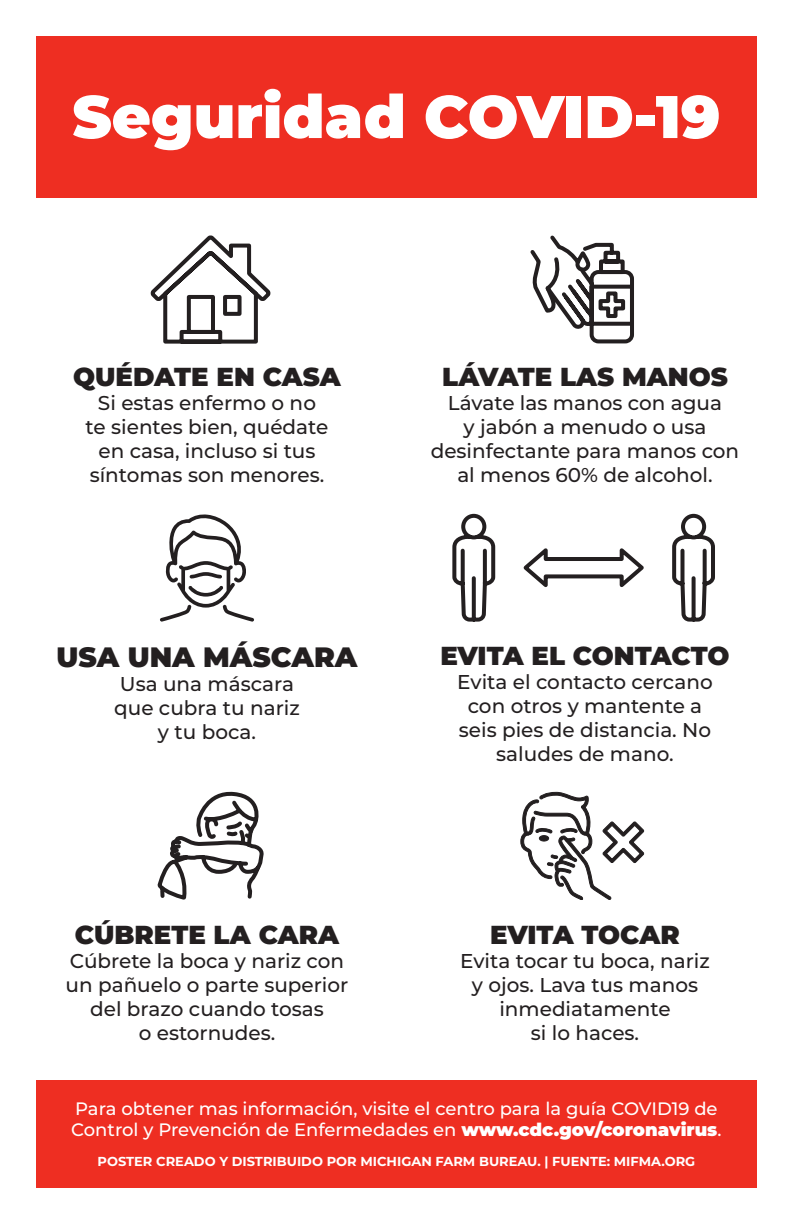
<style>
.page{position:relative;width:792px;height:1224px;background:#fff}
.page>*{position:absolute;margin:0;border:0;box-sizing:border-box;transform-origin:0 0}
.t1{font:900 60px "Montserrat";color:#fff}
.t2{font:900 28px "Montserrat";color:#231f20}
.t3{font:900 26px "Montserrat";color:#231f20}
.t4{font:500 20px/24px "Montserrat";color:#231f20;text-align:center}
.t5{font:500 18px "Montserrat";color:#fff}
.t6{font:700 13px "Montserrat";color:#fff}
.s1{font-weight:900}
</style>
<div class="page">
<div style="left:36px;top:36px;width:721px;height:162px;background:#ee2e22"></div>
<svg style="left:530px;top:235px;width:104px;height:109px"></svg>
<svg style="left:150px;top:235px;width:121px;height:109px"></svg>
<svg style="left:157px;top:791px;width:106px;height:109px"></svg>
<svg style="left:452px;top:513px;width:44px;height:109px"></svg>
<svg style="left:523px;top:548px;width:121px;height:39px"></svg>
<svg style="left:672px;top:513px;width:43px;height:109px"></svg>
<svg style="left:520px;top:791px;width:125px;height:109px"></svg>
<div style="left:36px;top:1080px;width:721px;height:108px;background:#ee2e22"></div>
<svg style="left:160px;top:514px;width:94px;height:108px"></svg>
<p class="t1" style="left:72px;top:72px;width:650px">Seguridad COVID-19</p>
<p class="t3" style="left:73px;top:358px;width:269px">QUÉDATE EN CASA</p>
<p class="t4" style="left:98px;top:391px;width:220px">Si estas enfermo o no</p>
<p class="t4" style="left:86px;top:415px;width:244px">te sientes bien, quédate</p>
<p class="t4" style="left:98px;top:439px;width:219px">en casa, incluso si tus</p>
<p class="t4" style="left:90px;top:463px;width:236px">síntomas son menores.</p>
<p class="t2" style="left:57px;top:636px;width:302px">USA UNA MÁSCARA</p>
<p class="t4" style="left:120px;top:671px;width:176px">Usa una máscara</p>
<p class="t4" style="left:114px;top:695px;width:187px">que cubra tu nariz</p>
<p class="t4" style="left:158px;top:719px;width:100px">y tu boca.</p>
<p class="t3" style="left:75px;top:915px;width:266px">CÚBRETE LA CARA</p>
<p class="t4" style="left:70px;top:948px;width:276px">Cúbrete la boca y nariz con</p>
<p class="t4" style="left:66px;top:972px;width:284px">un pañuelo o parte superior</p>
<p class="t4" style="left:90px;top:996px;width:235px">del brazo cuando tosas</p>
<p class="t4" style="left:139px;top:1020px;width:138px">o estornudes.</p>
<p class="t3" style="left:442px;top:358px;width:287px">LÁVATE LAS MANOS</p>
<p class="t4" style="left:431px;top:391px;width:310px">Lávate las manos con agua<br>y jabón a menudo o usa desinfectante para manos con</p>
<p class="t4" style="left:457px;top:463px;width:257px">al menos 60% de alcohol.</p>
<p class="t3" style="left:440px;top:636px;width:291px">EVITA EL CONTACTO</p>
<p class="t4" style="left:457px;top:669px;width:257px">Evita el contacto cercano</p>
<p class="t4" style="left:468px;top:693px;width:236px">con otros y mantente a</p>
<p class="t4" style="left:459px;top:717px;width:254px">seis pies de distancia. No</p>
<p class="t4" style="left:496px;top:741px;width:179px">saludes de mano.</p>
<p class="t3" style="left:490px;top:915px;width:191px">EVITA TOCAR</p>
<p class="t4" style="left:460px;top:948px;width:251px">Evita tocar tu boca, nariz</p>
<p class="t4" style="left:472px;top:972px;width:228px">y ojos. Lava tus manos inmediatamente</p>
<p class="t4" style="left:531px;top:1020px;width:110px">si lo haces.</p>
<p class="t5" style="left:75px;top:1096px;width:644px">Para obtener mas información, visite el centro para la guía COVID19 de</p>
<p class="t5" style="left:71px;top:1118px;width:652px">Control y Prevención de Enfermedades en <span class="s1">www.cdc.gov/coronavirus</span>.</p>
<p class="t6" style="left:98px;top:1152px;width:599px">POSTER CREADO Y DISTRIBUIDO POR MICHIGAN FARM BUREAU. | FUENTE: MIFMA.ORG</p>
</div>
